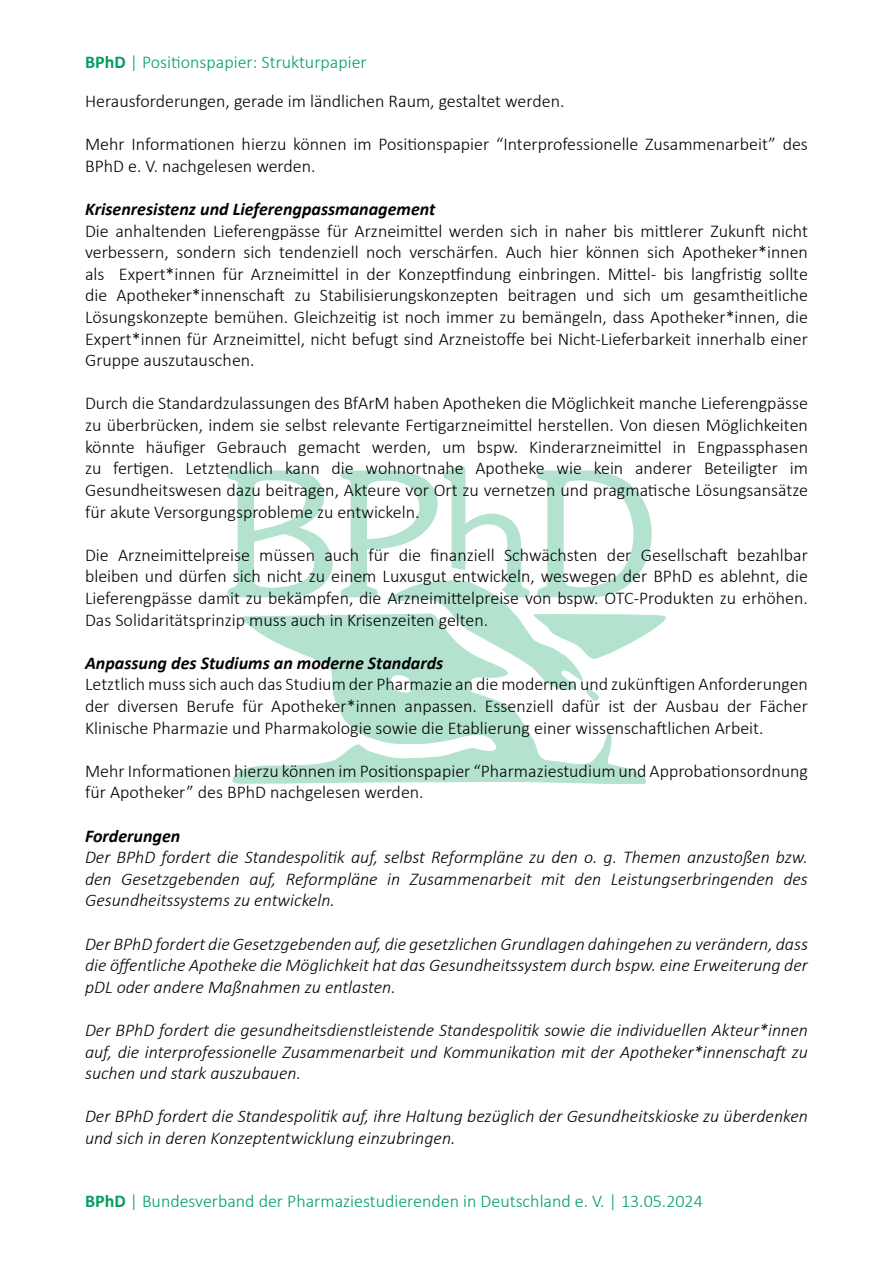
<style>
.page{position:relative;width:893px;height:1263px;background:#fff}
.page>*{position:absolute;margin:0;border:0;box-sizing:border-box;transform-origin:0 0}
.t1{font:300 18px/21.6px "Calibri";color:#020203;text-align:justify}
.t2{font:italic 300 18px/21.6px "Calibri";color:#020203;text-align:justify}
.t3{font:300 18px "Calibri";color:#009f5f}
.t4{font:italic 700 18px "Calibri";color:#020203}
.s1{font-weight:700}
</style>
<div class="page">
<svg style="left:232px;top:614px;width:414px;height:170px"></svg>
<svg style="left:227px;top:466px;width:425px;height:132px"></svg>
<svg style="left:387px;top:579px;width:279px;height:122px"></svg>
<p class="t3" style="left:85px;top:50px;width:283px"><span class="s1">BPhD</span> | Positionspapier: Strukturpapier</p>
<p class="t1" style="left:85px;top:90px;width:481px">Herausforderungen, gerade im ländlichen Raum, gestaltet werden.</p>
<p class="t1" style="left:85px;top:133px;width:724px">Mehr Informationen hierzu können im Positionspapier “Interprofessionelle Zusammenarbeit” des<br>BPhD e. V. nachgelesen werden.</p>
<p class="t4" style="left:85px;top:196px;width:352px">Krisenresistenz und Lieferengpassmanagement</p>
<p class="t1" style="left:85px;top:220px;width:724px">Die anhaltenden Lieferengpässe für Arzneimittel werden sich in naher bis mittlerer Zukunft nicht verbessern, sondern sich tendenziell noch verschärfen. Auch hier können sich Apotheker*innen als Expert*innen für Arzneimittel in der Konzeptfindung einbringen. Mittel- bis langfristig sollte die Apotheker*innenschaft zu Stabilisierungskonzepten beitragen und sich um gesamtheitliche Lösungskonzepte bemühen. Gleichzeitig ist noch immer zu bemängeln, dass Apotheker*innen, die Expert*innen für Arzneimittel, nicht befugt sind Arzneistoffe bei Nicht-Lieferbarkeit innerhalb einer Gruppe auszutauschen.</p>
<p class="t1" style="left:85px;top:392px;width:724px">Durch die Standardzulassungen des BfArM haben Apotheken die Möglichkeit manche Lieferengpässe zu überbrücken, indem sie selbst relevante Fertigarzneimittel herstellen. Von diesen Möglichkeiten könnte häufiger Gebrauch gemacht werden, um bspw. Kinderarzneimittel in Engpassphasen zu fertigen. Letztendlich kann die wohnortnahe Apotheke wie kein anderer Beteiligter im Gesundheitswesen dazu beitragen, Akteure vor Ort zu vernetzen und pragmatische Lösungsansätze für akute Versorgungsprobleme zu entwickeln.</p>
<p class="t1" style="left:85px;top:544px;width:724px">Die Arzneimittelpreise müssen auch für die finanziell Schwächsten der Gesellschaft bezahlbar bleiben und dürfen sich nicht zu einem Luxusgut entwickeln, weswegen der BPhD es ablehnt, die Lieferengpässe damit zu bekämpfen, die Arzneimittelpreise von bspw. OTC-Produkten zu erhöhen.<br>Das Solidaritätsprinzip muss auch in Krisenzeiten gelten.</p>
<p class="t4" style="left:85px;top:650px;width:360px">Anpassung des Studiums an moderne Standards</p>
<p class="t1" style="left:85px;top:673px;width:724px">Letztlich muss sich auch das Studium der Pharmazie an die modernen und zukünftigen Anforderungen der diversen Berufe für Apotheker*innen anpassen. Essenziell dafür ist der Ausbau der Fächer Klinische Pharmazie und Pharmakologie sowie die Etablierung einer wissenschaftlichen Arbeit.</p>
<p class="t1" style="left:85px;top:760px;width:724px">Mehr Informationen hierzu können im Positionspapier “Pharmaziestudium und Approbationsordnung für Apotheker” des BPhD nachgelesen werden.</p>
<p class="t4" style="left:85px;top:823px;width:97px">Forderungen</p>
<p class="t2" style="left:85px;top:846px;width:724px">Der BPhD fordert die Standespolitik auf, selbst Reformpläne zu den o. g. Themen anzustoßen bzw. den Gesetzgebenden auf, Reformpläne in Zusammenarbeit mit den Leistungserbringenden des Gesundheitssystems zu entwickeln.</p>
<p class="t2" style="left:85px;top:932px;width:724px">Der BPhD fordert die Gesetzgebenden auf, die gesetzlichen Grundlagen dahingehen zu verändern, dass die öffentliche Apotheke die Möglichkeit hat das Gesundheitssystem durch bspw. eine Erweiterung der pDL oder andere Maßnahmen zu entlasten.</p>
<p class="t2" style="left:85px;top:1019px;width:724px">Der BPhD fordert die gesundheitsdienstleistende Standespolitik sowie die individuellen Akteur*innen auf, die interprofessionelle Zusammenarbeit und Kommunikation mit der Apotheker*innenschaft zu suchen und stark auszubauen.</p>
<p class="t2" style="left:85px;top:1105px;width:724px">Der BPhD fordert die Standespolitik auf, ihre Haltung bezüglich der Gesundheitskioske zu überdenken und sich in deren Konzeptentwicklung einzubringen.</p>
<p class="t3" style="left:85px;top:1190px;width:619px"><span class="s1">BPhD</span> | Bundesverband der Pharmaziestudierenden in Deutschland e. V. | 13.05.2024</p>
</div>
